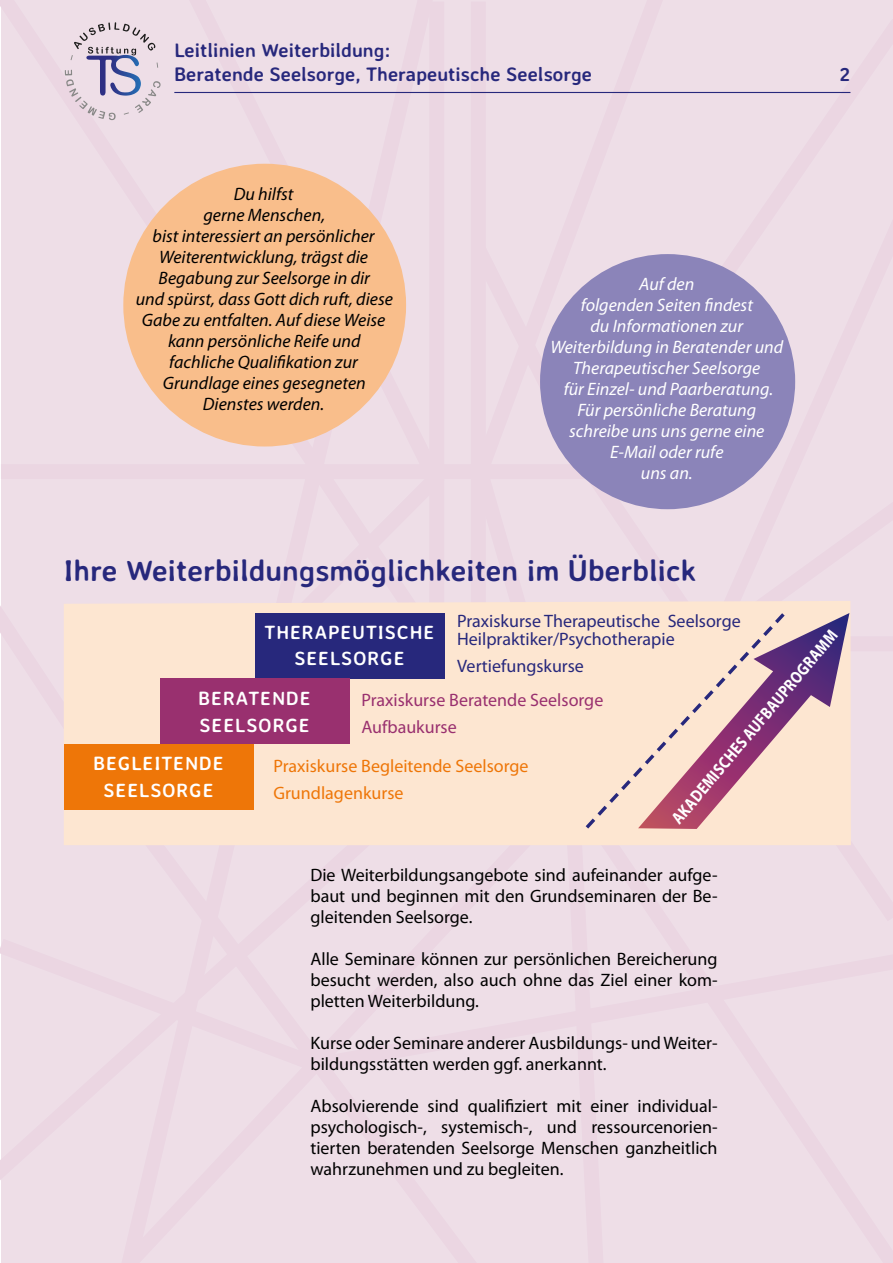
<style>
.page{position:relative;width:893px;height:1263px;background:#fff}
.page>*{position:absolute;margin:0;border:0;box-sizing:border-box;transform-origin:0 0}
.t1{font:700 30px "Averia Sans Libre";color:#27287c}
.t2{font:700 19.5px/24px "Averia Sans Libre";color:#27287c}
.t3{font:700 19.2px/26.8px "Averia Sans Libre";letter-spacing:.05em;color:#fff;text-align:center}
.t4{font:18px/21px "Myriad Pro";color:#000;text-align:justify}
.t5{font:italic 18px/21px "Myriad Pro";color:#000;text-align:center}
.t6{font:italic 18px/21px "Myriad Pro";color:#fff;text-align:center}
.t7{font:18px/18px "Myriad Pro";color:#27287c}
.t8{font:18px/27px "Myriad Pro";color:#ee7608}
.t9{font:18px/27px "Myriad Pro";color:#99306f}
.t10{font:700 17.25px "Myriad Pro";color:#fff;scale:.84 1}
</style>
<div class="page">
<div style="left:0;top:846px;width:99px;height:355px;background:#eedee7"></div>
<div style="left:0;top:0;width:99px;height:201px;background:#eedee7"></div>
<div style="left:677px;top:0;width:216px;height:201px;background:#eedee7"></div>
<div style="left:677px;top:846px;width:216px;height:417px;background:#eedee7"></div>
<div style="left:498px;top:0;width:179px;height:1263px;background:#eedee7"></div>
<div style="left:99px;top:0;width:399px;height:1263px;background:#eedee7"></div>
<div style="left:0;top:926px;width:893px;height:154px;background:#eedee7"></div>
<div style="left:0;top:201px;width:893px;height:645px;background:#eedee7"></div>
<div style="left:123px;top:164px;width:283px;height:282px;background:#f9be8b;border-radius:50%"></div>
<div style="left:540px;top:254px;width:255px;height:255px;background:#8b84b9;border-radius:50%"></div>
<div style="left:64px;top:601px;width:787px;height:244px;background:#fde6d1"></div>
<div style="left:255px;top:613px;width:189px;height:66px;background:#27287c"></div>
<div style="left:64px;top:744px;width:189px;height:65px;background:#ee7608"></div>
<div style="left:160px;top:679px;width:189px;height:65px;background:#99306f"></div>
<div style="left:582px;top:609px;width:206px;height:223px;background:#fde6d1"></div>
<svg style="left:638px;top:613px;width:211px;height:216px;background:#d6b1b5"></svg>
<svg style="left:65px;top:22px;width:96px;height:98px;background:#d3c7d5"></svg>
<hr style="left:174px;top:92px;width:676px;height:1px;background:#27287c">
<p class="t2" style="left:174px;top:37px;width:419px">Leitlinien Weiterbildung:<br>Beratende Seelsorge, Therapeutische Seelsorge</p>
<p class="t5" style="left:136px;top:183px;width:259px">Du hilfst<br>gerne Menschen,<br>bist interessiert an persönlicher<br>Weiterentwicklung, trägst die<br>Begabung zur Seelsorge in dir<br>und spürst, dass Gott dich ruft, diese<br>Gabe zu entfalten. Auf diese Weise kann persönliche Reife und fachliche Qualifikation zur<br>Grundlage eines gesegneten<br>Dienstes werden.</p>
<p class="t6" style="left:550px;top:273px;width:234px">Auf den<br>folgenden Seiten findest<br>du Informationen zur<br>Weiterbildung in Beratender und<br>Therapeutischer Seelsorge<br>für Einzel- und Paarberatung.<br>Für persönliche Beratung schreibe uns uns gerne eine<br>E-Mail oder rufe<br>uns an.</p>
<p class="t2" style="left:840px;top:61px;width:12px">2</p>
<h1 class="t1" style="left:64px;top:551px;width:634px">Ihre Weiterbildungsmöglichkeiten im Überblick</h1>
<p class="t7" style="left:457px;top:612px;width:285px">Praxiskurse Therapeutische Seelsorge<br>Heilpraktiker/Psychotherapie</p>
<p class="t7" style="left:457px;top:657px;width:128px">Vertiefungskurse</p>
<p class="t9" style="left:361px;top:686px;width:243px">Praxiskurse Beratende Seelsorge<br>Aufbaukurse</p>
<p class="t8" style="left:273px;top:752px;width:257px">Praxiskurse Begleitende Seelsorge<br>Grundlagenkurse</p>
<p class="t3" style="left:265px;top:618px;width:171px">THERAPEUTISCHE<br>SEELSORGE</p>
<p class="t10" style="left:666px;top:814px;width:296px;rotate:-50deg">AKADEMISCHES AUFBAUPROGRAMM</p>
<p class="t3" style="left:198px;top:684px;width:114px;text-align:left">BERATENDE<br>SEELSORGE</p>
<p class="t3" style="left:93px;top:750px;width:132px">BEGLEITENDE<br>SEELSORGE</p>
<p class="t4" style="left:310px;top:864px;width:409px">Die Weiterbildungsangebote sind aufeinander aufge&shy;baut und beginnen mit den Grundseminaren der Be&shy;gleitenden Seelsorge.</p>
<p class="t4" style="left:310px;top:948px;width:409px">Alle Seminare können zur persönlichen Bereicherung besucht werden, also auch ohne das Ziel einer kom&shy;pletten Weiterbildung.</p>
<p class="t4" style="left:310px;top:1032px;width:409px">Kurse oder Seminare anderer Ausbildungs- und Weiter&shy;bildungsstätten werden ggf. anerkannt.</p>
<p class="t4" style="left:310px;top:1095px;width:409px">Absolvierende sind qualifiziert mit einer individual&shy;psychologisch-, systemisch-, und ressourcenorien&shy;tierten beratenden Seelsorge Menschen ganzheitlich wahrzunehmen und zu begleiten.</p>
</div>
